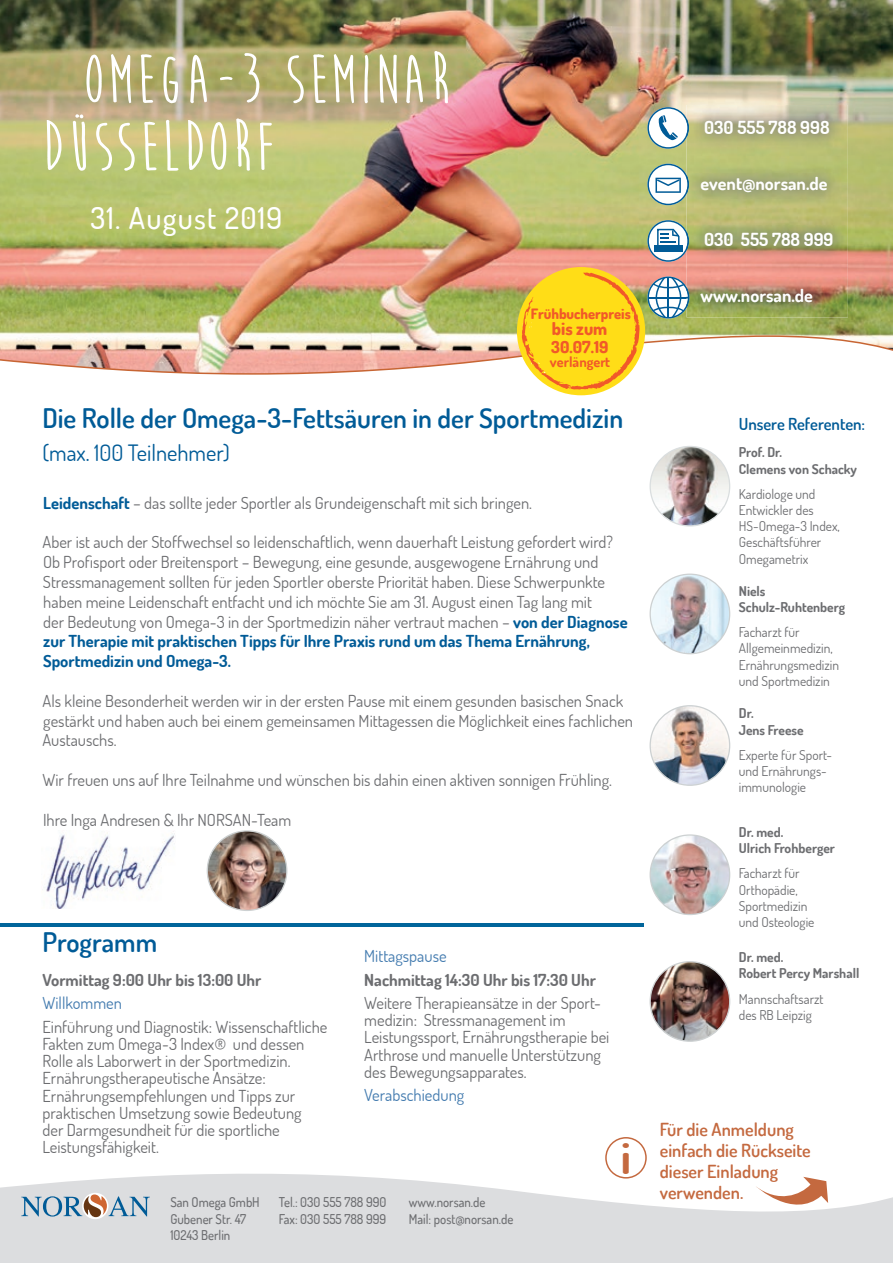
<style>
.page{position:relative;width:893px;height:1263px;background:#fff}
.page>*{position:absolute;margin:0;border:0;box-sizing:border-box;transform-origin:0 0}
.t1{font:700 70.5px/67.5px "Moon Flower";letter-spacing:.04em;color:#fff}
.t2{font:700 45px "Dosis";color:#c4693f}
.t3{font:500 30px "Dosis";letter-spacing:.04em;color:#fff}
.t4{font:600 27px "Dosis";color:#005b97}
.t5{font:22.5px "Dosis";color:#005b97}
.t6{font:600 18px/20.9px "Dosis";color:#c4693f}
.t7{font:700 18px "Dosis";color:#fff}
.t8{font:800 17.4px "Dosis";color:#f15929}
.t9{font:16.5px/17.2px "Dosis";color:#6c6d70}
.t10{font:700 16.5px "Dosis";color:#6c6d70}
.t11{font:16.5px "Dosis";color:#437baf}
.t12{font:600 16.5px "Dosis";color:#005b97}
.t13{font:800 16.5px "Dosis";color:#f15929}
.t14{font:800 14.25px "Dosis";color:#f15929}
.t15{font:700 14.25px "Dosis";color:#f15929}
.t16{font:13.5px/16.2px "Dosis";color:#6c6d70}
.t17{font:700 13.5px/16.2px "Dosis";color:#6c6d70}
.t18{font:500 13.5px/16.2px "Dosis";color:#6c6d70;scale:.95 1}
.s1{font-weight:700;color:#005b97}
</style>
<div class="page">
<svg style="left:0;top:1173px;width:893px;height:90px;fill:#dcdddf"></svg>
<svg style="left:82px;top:1193px;width:26px;height:26px"></svg>
<svg style="left:21px;top:1194px;width:129px;height:23px;background:#a9b5be"></svg>
<img style="left:207px;top:830px;width:80px;height:81px">
<img style="left:44px;top:831px;width:131px;height:78px">
<img style="left:0;top:0;width:893px;height:375px">
<svg style="left:649px;top:573px;width:81px;height:81px"></svg>
<img style="left:649px;top:705px;width:81px;height:81px">
<img style="left:649px;top:961px;width:81px;height:81px">
<hr style="left:0;top:923px;width:643px;height:3px;background:#01659b">
<img style="left:686px;top:105px;width:162px;height:212px">
<svg style="left:647px;top:107px;width:42px;height:42px"></svg>
<img style="left:686px;top:118px;width:3px;height:20px">
<svg style="left:647px;top:164px;width:42px;height:41px"></svg>
<img style="left:686px;top:175px;width:3px;height:19px">
<svg style="left:647px;top:220px;width:42px;height:42px"></svg>
<img style="left:686px;top:231px;width:3px;height:20px">
<svg style="left:647px;top:277px;width:42px;height:41px"></svg>
<svg style="left:756px;top:1177px;width:72px;height:43px"></svg>
<svg style="left:605px;top:1137px;width:42px;height:41px"></svg>
<img style="left:649px;top:446px;width:81px;height:81px">
<svg style="left:649px;top:834px;width:81px;height:81px"></svg>
<div style="left:517px;top:267px;width:128px;height:128px;background:#ffdd17;border-radius:50%"></div>
<svg style="left:522px;top:272px;width:118px;height:118px"></svg>
<h1 class="t1" style="left:43px;top:46px;width:410px;text-indent:41px">OMEGA-3 SEMINAR<br>DÜSSELDORF</h1>
<h3 class="t3" style="left:91px;top:198px;width:193px">31. August 2019</h3>
<p class="t14" style="left:531px;top:305px;width:102px">Frühbucherpreis</p>
<p class="t13" style="left:551px;top:336px;width:59px">30.07.19</p>
<p class="t8" style="left:552px;top:318px;width:57px">bis zum</p>
<p class="t15" style="left:550px;top:352px;width:62px">verlängert</p>
<h3 class="t4" style="left:43px;top:401px;width:582px">Die Rolle der Omega-3-Fettsäuren in der Sportmedizin</h3>
<h3 class="t5" style="left:43px;top:438px;width:189px">(max. 100 Teilnehmer)</h3>
<p class="t9" style="left:43px;top:494px;width:490px"><span class="s1">Leidenschaft</span> – das sollte jeder Sportler als Grundeigenschaft mit sich bringen.</p>
<p class="t9" style="left:43px;top:532px;width:587px;line-height:19.8px">Aber ist auch der Stoffwechsel so leidenschaftlich, wenn dauerhaft Leistung gefordert wird?<br>Ob Profisport oder Breitensport – Bewegung, eine gesunde, ausgewogene Ernährung und Stressmanagement sollten für jeden Sportler oberste Priorität haben. Diese Schwerpunkte haben meine Leidenschaft entfacht und ich möchte Sie am 31. August einen Tag lang mit<br>der Bedeutung von Omega-3 in der Sportmedizin näher vertraut machen – <span class="s1">von der Diagnose zur Therapie mit praktischen Tipps für Ihre Praxis rund um das Thema Ernährung, Sportmedizin und Omega-3.</span></p>
<p class="t9" style="left:43px;top:690px;width:592px;line-height:19.8px">Als kleine Besonderheit werden wir in der ersten Pause mit einem gesunden basischen Snack gestärkt und haben auch bei einem gemeinsamen Mittagessen die Möglichkeit eines fachlichen<br>Austauschs.</p>
<p class="t9" style="left:42px;top:771px;width:571px">Wir freuen uns auf Ihre Teilnahme und wünschen bis dahin einen aktiven sonnigen Frühling.</p>
<p class="t9" style="left:43px;top:810px;width:250px">Ihre Inga Andresen &amp; Ihr NORSAN-Team</p>
<h3 class="t4" style="left:43px;top:924px;width:116px">Programm</h3>
<p class="t10" style="left:43px;top:969px;width:220px">Vormittag 9:00 Uhr bis 13:00 Uhr</p>
<p class="t11" style="left:43px;top:992px;width:81px">Willkommen</p>
<p class="t9" style="left:43px;top:1017px;width:286px">Einführung und Diagnostik: Wissenschaftliche Fakten zum Omega-3 Index® und dessen Rolle als Laborwert in der Sportmedizin.<br>Ernährungstherapeutische Ansätze:<br>Ernährungsempfehlungen und Tipps zur praktischen Umsetzung sowie Bedeutung<br>der Darmgesundheit für die sportliche Leistungsfähigkeit.</p>
<p class="t11" style="left:364px;top:945px;width:84px">Mittagspause</p>
<p class="t10" style="left:364px;top:969px;width:233px">Nachmittag 14:30 Uhr bis 17:30 Uhr</p>
<p class="t9" style="left:364px;top:994px;width:247px">Weitere Therapieansätze in der Sport&shy;medizin: Stressmanagement im Leistungssport, Ernährungstherapie bei Arthrose und manuelle Unterstützung des Bewegungsapparates.</p>
<p class="t11" style="left:364px;top:1084px;width:102px">Verabschiedung</p>
<p class="t18" style="left:170px;top:1194px;width:96px">San Omega GmbH<br>Gubener Str. 47<br>10243 Berlin</p>
<p class="t18" style="left:279px;top:1194px;width:115px">Tel.: 030 555 788 990<br>Fax: 030 555 788 999</p>
<p class="t18" style="left:409px;top:1194px;width:112px">www.norsan.de<br>Mail: post@norsan.de</p>
<h2 class="t2" style="left:621px;top:1128px;width:12px">i</h2>
<p class="t7" style="left:704px;top:116px;width:127px">030 555 788 998</p>
<p class="t7" style="left:701px;top:172px;width:128px">event@norsan.de</p>
<p class="t7" style="left:704px;top:228px;width:131px">030 555 788 999</p>
<p class="t7" style="left:701px;top:284px;width:114px">www.norsan.de</p>
<p class="t12" style="left:739px;top:414px;width:128px">Unsere Referenten:</p>
<p class="t17" style="left:739px;top:444px;width:120px">Prof. Dr.<br>Clemens von Schacky</p>
<p class="t16" style="left:739px;top:485px;width:103px">Kardiologe und<br>Entwickler des<br>HS-Omega-3 Index,<br>Geschäftsführer<br>Omegametrix</p>
<p class="t17" style="left:739px;top:582px;width:108px">Niels<br>Schulz-Ruhtenberg</p>
<p class="t16" style="left:739px;top:624px;width:102px">Facharzt für<br>Allgemeinmedizin,<br>Ernährungsmedizin und Sportmedizin</p>
<p class="t17" style="left:739px;top:705px;width:66px">Dr.<br>Jens Freese</p>
<p class="t16" style="left:739px;top:747px;width:95px">Experte für Sport&shy;und Ernährungs&shy;immunologie</p>
<p class="t17" style="left:739px;top:823px;width:98px">Dr. med.<br>Ulrich Frohberger</p>
<p class="t16" style="left:739px;top:865px;width:77px">Facharzt für<br>Orthopädie,<br>Sportmedizin und Osteologie</p>
<p class="t17" style="left:739px;top:949px;width:122px">Dr. med.<br>Robert Percy Marshall</p>
<p class="t16" style="left:739px;top:990px;width:86px">Mannschaftsarzt des RB Leipzig</p>
<p class="t6" style="left:660px;top:1118px;width:152px">Für die Anmeldung einfach die Rückseite dieser Einladung verwenden.</p>
</div>
